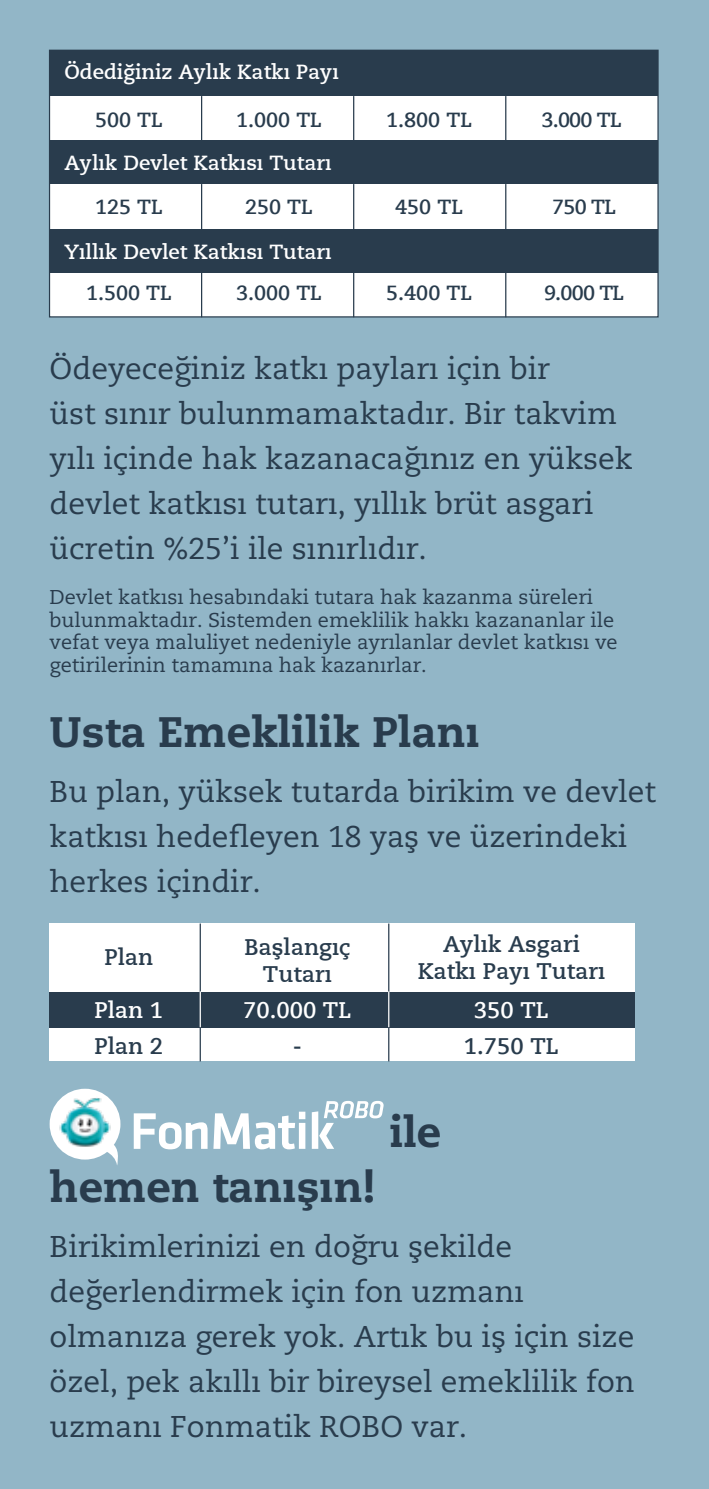
<style>
.page{position:relative;width:709px;height:1489px;background:#fff}
.page>*{position:absolute;margin:0;border:0;box-sizing:border-box;transform-origin:0 0}
.t1{font:42.5px "Caecilia T Black";color:#293c4d}
.t2{font:30px/45px "Caecilia T";color:#293c4d}
.t3{font:700 22.5px/27.5px "Caecilia";color:#293c4d;text-align:center}
.t4{font:700 22.5px "Caecilia";color:#fff}
.t5{font:700 20.25px "Caecilia";color:#293c4d}
.t6{font:700 20.25px "Caecilia";color:#fff}
.t7{font:20px/22.5px "Caecilia T";color:#293c4d}
</style>
<div class="page">
<div style="left:0;top:0;width:709px;height:1488px;background:#92b6c7"></div>
<div style="left:50px;top:923px;width:585px;height:138px;background:#fff"></div>
<div style="left:50px;top:991px;width:585px;height:36px;background:#293c4d"></div>
<hr style="left:200px;top:923px;width:1px;height:138px;background:#293c4d">
<hr style="left:388px;top:923px;width:1px;height:138px;background:#293c4d">
<hr style="left:200px;top:991px;width:1px;height:36px;background:#fff">
<hr style="left:388px;top:991px;width:1px;height:36px;background:#fff">
<svg style="left:50px;top:1088px;width:71px;height:77px"></svg>
<svg style="left:134px;top:1113px;width:73px;height:36px"></svg>
<svg style="left:213px;top:1113px;width:82px;height:36px"></svg>
<div style="left:299px;top:1111px;width:6px;height:8px;background:#fff"></div>
<div style="left:299px;top:1122px;width:6px;height:26px;background:#fff"></div>
<svg style="left:312px;top:1100px;width:71px;height:48px"></svg>
<img style="left:59px;top:1096px;width:52px;height:53px">
<div style="left:49px;top:50px;width:609px;height:267px;background:#fff"></div>
<div style="left:50px;top:50px;width:608px;height:46px;background:#293c4d"></div>
<div style="left:50px;top:140px;width:608px;height:44px;background:#293c4d"></div>
<div style="left:50px;top:229px;width:608px;height:43px;background:#293c4d"></div>
<hr style="left:201px;top:96px;width:1px;height:45px;background:#293c4d">
<hr style="left:201px;top:184px;width:1px;height:45px;background:#293c4d">
<hr style="left:201px;top:272px;width:1px;height:45px;background:#293c4d">
<hr style="left:353px;top:96px;width:1px;height:45px;background:#293c4d">
<hr style="left:353px;top:184px;width:1px;height:45px;background:#293c4d">
<hr style="left:353px;top:272px;width:1px;height:45px;background:#293c4d">
<hr style="left:505px;top:96px;width:1px;height:45px;background:#293c4d">
<hr style="left:505px;top:184px;width:1px;height:45px;background:#293c4d">
<hr style="left:505px;top:272px;width:1px;height:45px;background:#293c4d">
<p class="t6" style="left:64px;top:60px;width:276px">Ödediğiniz Aylık Katkı Payı</p>
<p class="t5" style="left:95px;top:108px;width:70px">500 TL</p>
<p class="t5" style="left:236px;top:108px;width:88px">1.000 TL</p>
<p class="t5" style="left:386px;top:108px;width:88px">1.800 TL</p>
<p class="t5" style="left:541px;top:108px;width:82px">3.000 TL</p>
<p class="t6" style="left:65px;top:151px;width:268px">Aylık Devlet Katkısı Tutarı</p>
<p class="t5" style="left:95px;top:195px;width:70px">125 TL</p>
<p class="t5" style="left:245px;top:195px;width:70px">250 TL</p>
<p class="t5" style="left:395px;top:195px;width:70px">450 TL</p>
<p class="t5" style="left:552px;top:195px;width:66px">750 TL</p>
<p class="t6" style="left:65px;top:239px;width:268px">Yıllık Devlet Katkısı Tutarı</p>
<p class="t5" style="left:86px;top:281px;width:88px">1.500 TL</p>
<p class="t5" style="left:236px;top:281px;width:88px">3.000 TL</p>
<p class="t5" style="left:386px;top:281px;width:88px">5.400 TL</p>
<p class="t5" style="left:544px;top:281px;width:82px">9.000 TL</p>
<p class="t2" style="left:50px;top:347px;width:584px">Ödeyeceğiniz katkı payları için bir<br>üst sınır bulunmamaktadır. Bir takvim yılı içinde hak kazanacağınız en yüksek devlet katkısı tutarı, yıllık brüt asgari ücretin %25’i ile sınırlıdır.</p>
<p class="t7" style="left:50px;top:586px;width:569px">Devlet katkısı hesabındaki tutara hak kazanma süreleri bulunmaktadır. Sistemden emeklilik hakkı kazananlar ile vefat veya maluliyet nedeniyle ayrılanlar devlet katkısı ve getirilerinin tamamına hak kazanırlar.</p>
<h1 class="t1" style="left:50px;top:705px;width:432px">Usta Emeklilik Planı</h1>
<p class="t2" style="left:50px;top:769px;width:608px">Bu plan, yüksek tutarda birikim ve devlet katkısı hedefleyen 18 yaş ve üzerindeki herkes içindir.</p>
<p class="t3" style="left:244px;top:933px;width:107px">Başlangıç<br>Tutarı</p>
<p class="t3" style="left:418px;top:930px;width:189px">Aylık Asgari<br>Katkı Payı Tutarı</p>
<p class="t3" style="left:104px;top:944px;width:50px">Plan</p>
<p class="t4" style="left:94px;top:996px;width:70px">Plan 1</p>
<p class="t4" style="left:243px;top:996px;width:110px">70.000 TL</p>
<p class="t4" style="left:474px;top:996px;width:77px">350 TL</p>
<p class="t3" style="left:94px;top:1032px;width:70px">Plan 2</p>
<p class="t3" style="left:293px;top:1032px;width:11px">-</p>
<p class="t3" style="left:464px;top:1032px;width:97px">1.750 TL</p>
<h1 class="t1" style="left:389px;top:1105px;width:53px">ile</h1>
<h1 class="t1" style="left:50px;top:1160px;width:327px">hemen tanışın!</h1>
<p class="t2" style="left:50px;top:1224px;width:586px">Birikimlerinizi en doğru şekilde değerlendirmek için fon uzmanı olmanıza gerek yok. Artık bu iş için size özel, pek akıllı bir bireysel emeklilik fon uzmanı Fonmatik ROBO var.</p>
</div>
